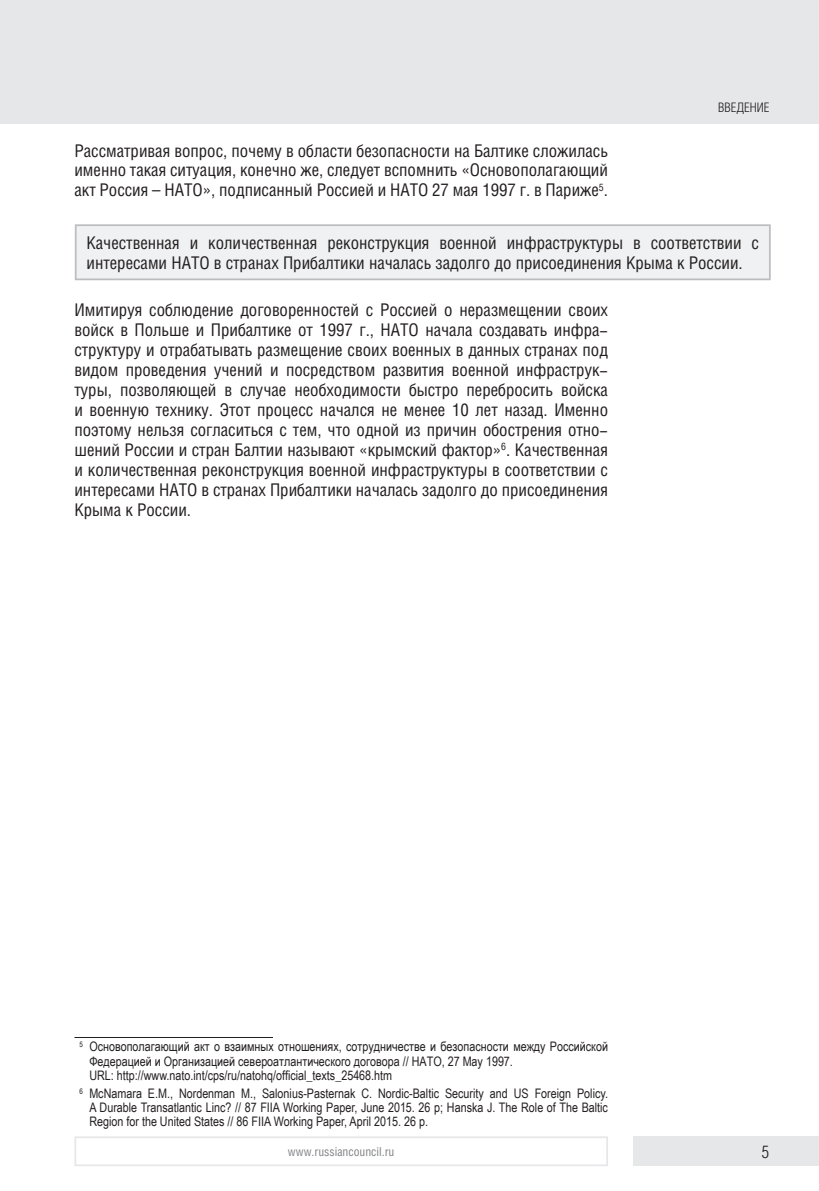
<style>
.page{position:relative;width:819px;height:1191px;background:#fff}
.page>*{position:absolute;margin:0;border:0;box-sizing:border-box;transform-origin:0 0}
.Основной_текст{font:17.5px/19.9px "Helios Cond";color:#231f20;text-align:justify}
.Основной_текст_в_рам{font:17.5px/19.9px "Helios Cond";color:#231f20}
.Text{font:300 17.5px "Helios Cond";color:#231f20}
.Сноска_с_чертой{font:13.12px/14px "Arial Narrow";color:#231f20}
.Сноска_http{font:13.12px "Arial Narrow";color:#231f20}
.Kolontitul_X_X{font:300 13.12px "Helios Cond";color:#231f20}
.t1{font:12.25px "Helios Cond";color:#808285}
</style>
<div class="page">
<div style="left:0;top:0;width:819px;height:124px;background:#e6e7e9"></div>
<div style="left:632px;top:1136px;width:187px;height:30px;background:#e6e7e9"></div>
<div style="left:74px;top:1136px;width:534px;height:30px;border:2px solid #e6e7e9"></div>
<hr style="left:74px;top:1037px;width:199px;height:1px;background:#231f20">
<div style="left:76px;top:225px;width:693px;height:54px;background:#f0f1f2"></div>
<div style="left:75px;top:224px;width:695px;height:56px;border:2px solid #bcbdc0"></div>
<p class="Основной_текст" style="left:74px;top:140px;width:535px">Рассматривая вопрос, почему в области безопасности на Балтике сложилась именно такая ситуация, конечно же, следует вспомнить «Основополагающий акт Россия – НАТО», подписанный Россией и НАТО 27 мая 1997 г. в Париже<sup>5</sup>.</p>
<p class="Kolontitul_X_X" style="left:718px;top:100px;width:53px">ВВЕДЕНИЕ</p>
<p class="Основной_текст_в_рам" style="left:86px;top:232px;width:674px">Качественная и количественная реконструкция военной инфраструктуры в соответствии с интересами НАТО в странах Прибалтики началась задолго до присоединения Крыма к России.</p>
<p class="Основной_текст" style="left:74px;top:300px;width:535px">Имитируя соблюдение договоренностей с Россией о неразмещении своих войск в Польше и Прибалтике от 1997 г., НАТО начала создавать инфра&shy;структуру и отрабатывать размещение своих военных в данных странах под видом проведения учений и посредством развития военной инфраструк&shy;туры, позволяющей в случае необходимости быстро перебросить войска и военную технику. Этот процесс начался не менее 10 лет назад. Именно поэтому нельзя согласиться с тем, что одной из причин обострения отно&shy;шений России и стран Балтии называют «крымский фактор»<sup>6</sup>. Качественная и количественная реконструкция военной инфраструктуры в соответствии с интересами НАТО в странах Прибалтики началась задолго до присоединения Крыма к России.</p>
<p class="Сноска_с_чертой" style="left:89px;top:1039px;width:520px;text-indent:-10px"><sup>5</sup> Основополагающий акт о взаимных отношениях, сотрудничестве и безопасности между Российской<br>Федерацией и Организацией североатлантического договора // НАТО, 27 May 1997.</p>
<p class="Сноска_http" style="left:89px;top:1065px;width:304px">URL: http://www.nato.int/cps/ru/natohq/official_texts_25468.htm</p>
<p class="Сноска_с_чертой" style="left:89px;top:1086px;width:520px;text-align:justify;text-indent:-10px"><sup>6</sup> McNamara E.M., Nordenman M., Salonius-Pasternak C. Nordic-Baltic Security and US Foreign Policy.<br>A Durable Transatlantic Linc? // 87 FIIA Working Paper, June 2015. 26 p; Hanska J. The Role of The Baltic Region for the United States // 86 FIIA Working Paper, April 2015. 26 p.</p>
<p class="t1" style="left:288px;top:1144px;width:108px">www.russiancouncil.ru</p>
<p class="Text" style="left:761px;top:1142px;width:9px">5</p>
</div>
